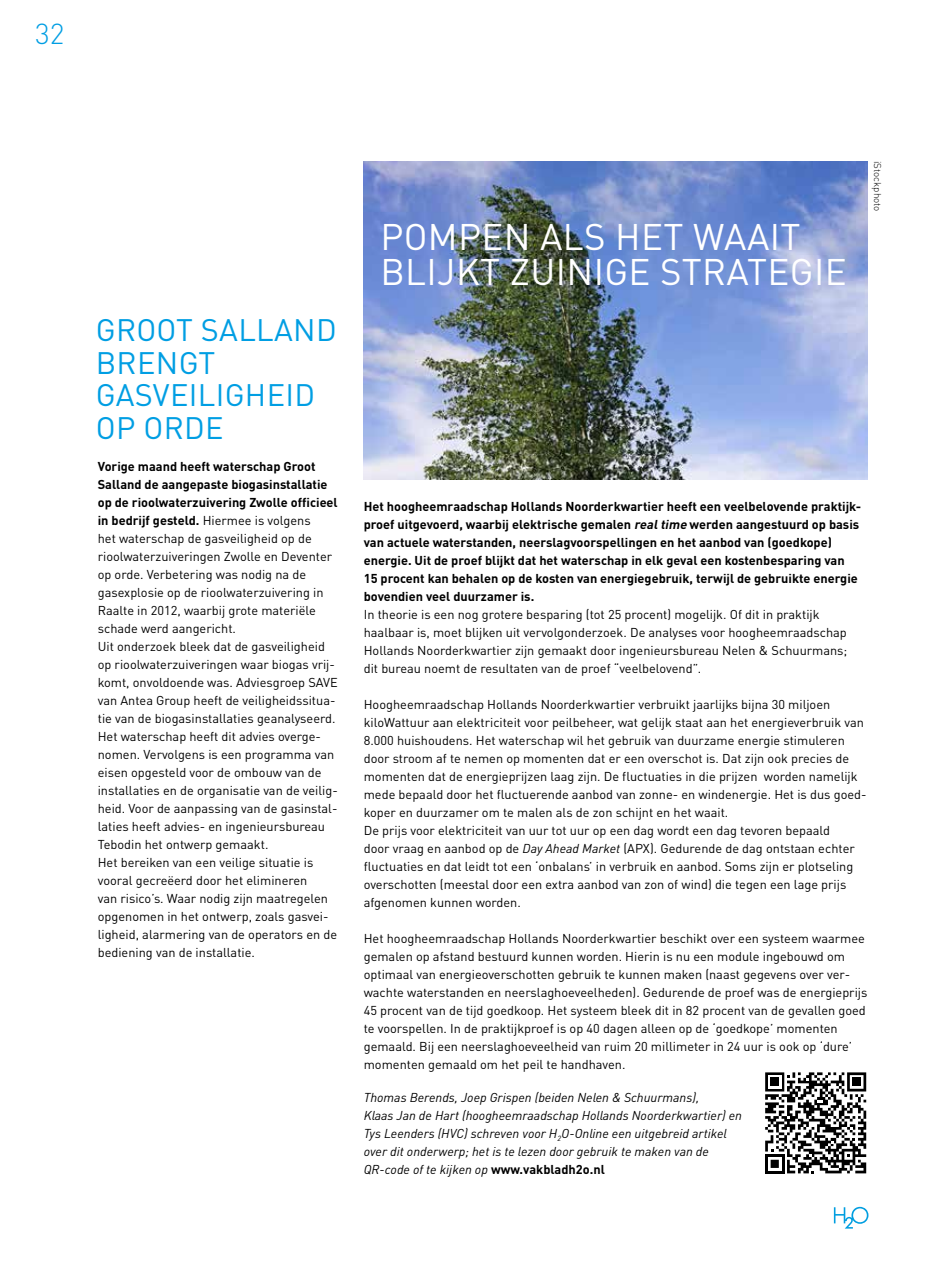
<style>
.page{position:relative;width:936px;height:1263px;background:#fff}
.page>*{position:absolute;margin:0;border:0;box-sizing:border-box;transform-origin:0 0}
.t1{font:36.6px/34.5px "DIN Pro";letter-spacing:.01em;color:#fff}
.t2{font:30.75px/32.4px "DIN Pro";letter-spacing:.01em;color:#009ee3}
.t3{font:300 28.5px "DIN Pro";color:#009ee3}
.t4{font:12.75px/18px "DIN Pro";color:#000}
.t5{font:700 12.75px/18px "DIN Pro";color:#000}
.t6{font:italic 12.75px/18px "DIN Pro";color:#000}
.t7{font:300 9.75px "DIN Pro";color:#000}
.s1{font-weight:700}
.s2{font-style:italic}
.s3{font-weight:700;font-style:normal}
</style>
<div class="page">
<img style="left:364px;top:162px;width:503px;height:317px">
<svg style="left:833px;top:1207px;width:35px;height:21px"></svg>
<div style="left:763px;top:1070px;width:104px;height:106px;background:linear-gradient(to right,#fff,#fff)"></div>
<svg style="left:765px;top:1072px;width:101px;height:101px"></svg>
<h3 class="t3" style="left:35px;top:12px;width:31px">32</h3>
<h2 class="t2" style="left:96px;top:311px;width:242px">GROOT SALLAND<br>BRENGT<br>GASVEILIGHEID<br>OP ORDE</h2>
<p class="t4" style="left:98px;top:456px;width:241px"><span class="s1">Vorige maand heeft waterschap Groot Salland de aangepaste biogasinstallatie op de rioolwaterzuivering Zwolle officieel in bedrijf gesteld.</span> Hiermee is volgens<br>het waterschap de gasveiligheid op de rioolwaterzuiveringen Zwolle en Deventer op orde. Verbetering was nodig na de gasexplosie op de rioolwaterzuivering in Raalte in 2012, waarbij grote materiële schade werd aangericht.<br>Uit onderzoek bleek dat de gasveiligheid op rioolwaterzuiveringen waar biogas vrij&shy;komt, onvoldoende was. Adviesgroep SAVE van Antea Group heeft de veiligheidssitua&shy;tie van de biogasinstallaties geanalyseerd.<br>Het waterschap heeft dit advies overge&shy;nomen. Vervolgens is een programma van eisen opgesteld voor de ombouw van de installaties en de organisatie van de veilig&shy;heid. Voor de aanpassing van de gasinstal&shy;laties heeft advies- en ingenieursbureau Tebodin het ontwerp gemaakt.<br>Het bereiken van een veilige situatie is vooral gecreëerd door het elimineren<br>van risico’s. Waar nodig zijn maatregelen opgenomen in het ontwerp, zoals gasvei&shy;ligheid, alarmering van de operators en de bediening van de installatie.</p>
<h1 class="t1" style="left:380px;top:216px;width:467px">POMPEN ALS HET WAAIT<br>BLIJKT ZUINIGE STRATEGIE</h1>
<p class="t7" style="left:885px;top:161px;width:52px;rotate:90deg">iStockphoto</p>
<p class="t5" style="left:364px;top:496px;width:497px">Het hoogheemraadschap Hollands Noorderkwartier heeft een veelbelovende praktijk&shy;proef uitgevoerd, waarbij elektrische gemalen <span class="s2">realtime</span> werden aangestuurd op basis van actuele waterstanden, neerslagvoorspellingen en het aanbod van (goedkope) energie. Uit de proef blijkt dat het waterschap in elk geval een kostenbesparing van 15 procent kan behalen op de kosten van energiegebruik, terwijl de gebruikte energie bovendien veel duurzamer is.</p>
<p class="t4" style="left:364px;top:604px;width:485px">In theorie is een nog grotere besparing (tot 25 procent) mogelijk. Of dit in praktijk haalbaar is, moet blijken uit vervolgonderzoek. De analyses voor hoogheemraadschap Hollands Noorderkwartier zijn gemaakt door ingenieursbureau Nelen &amp; Schuurmans; dit bureau noemt de resultaten van de proef “veelbelovend”.</p>
<p class="t4" style="left:364px;top:694px;width:504px">Hoogheemraadschap Hollands Noorderkwartier verbruikt jaarlijks bijna 30 miljoen kiloWattuur aan elektriciteit voor peilbeheer, wat gelijk staat aan het energieverbruik van 8.000 huishoudens. Het waterschap wil het gebruik van duurzame energie stimuleren door stroom af te nemen op momenten dat er een overschot is. Dat zijn ook precies de momenten dat de energieprijzen laag zijn. De fluctuaties in die prijzen worden namelijk mede bepaald door het fluctuerende aanbod van zonne- en windenergie. Het is dus goed&shy;koper en duurzamer om te malen als de zon schijnt en het waait.<br>De prijs voor elektriciteit van uur tot uur op een dag wordt een dag tevoren bepaald<br>door vraag en aanbod op de <span class="s2">Day Ahead Market</span> (APX). Gedurende de dag ontstaan echter fluctuaties en dat leidt tot een ‘onbalans’ in verbruik en aanbod. Soms zijn er plotseling overschotten (meestal door een extra aanbod van zon of wind) die tegen een lage prijs afgenomen kunnen worden.</p>
<p class="t4" style="left:364px;top:928px;width:505px">Het hoogheemraadschap Hollands Noorderkwartier beschikt over een systeem waarmee gemalen op afstand bestuurd kunnen worden. Hierin is nu een module ingebouwd om optimaal van energieoverschotten gebruik te kunnen maken (naast gegevens over ver&shy;wachte waterstanden en neerslaghoeveelheden). Gedurende de proef was de energieprijs 45 procent van de tijd goedkoop. Het systeem bleek dit in 82 procent van de gevallen goed te voorspellen. In de praktijkproef is op 40 dagen alleen op de ‘goedkope’ momenten gemaald. Bij een neerslaghoeveelheid van ruim 20 millimeter in 24 uur is ook op ‘dure’ momenten gemaald om het peil te handhaven.</p>
<p class="t6" style="left:364px;top:1087px;width:380px">Thomas Berends, Joep Grispen (beiden Nelen &amp; Schuurmans),<br>Klaas Jan de Hart (hoogheemraadschap Hollands Noorderkwartier) en Tys Leenders (HVC) schreven voor H<sub>2</sub>O-Online een uitgebreid artikel over dit onderwerp; het is te lezen door gebruik te maken van de QR-code of te kijken op <span class="s3">www.vakbladh2o.nl</span></p>
</div>
